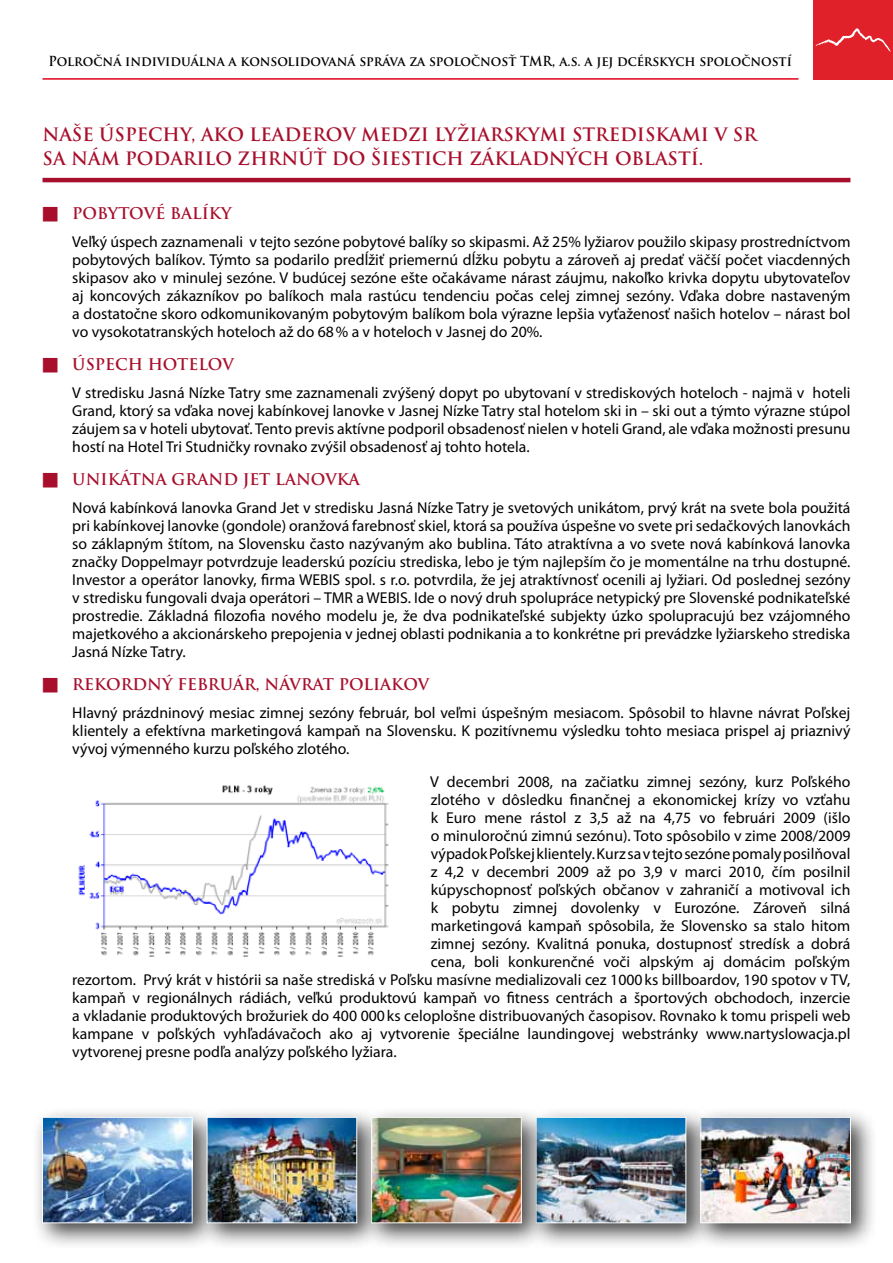
<style>
.page{position:relative;width:893px;height:1263px;background:#fff}
.page>*{position:absolute;margin:0;border:0;box-sizing:border-box;transform-origin:0 0}
.t1{font:700 18px/24px "Trajan Pro";color:#a80f2c}
.t2{font:15.75px/18px "Myriad Pro";color:#000;text-align:justify}
.t3{font:700 15.75px "Trajan Pro";color:#a80f2c}
.t4{font:700 13.5px "Trajan Pro";letter-spacing:-.01em;color:#000;scale:.95 1}
</style>
<div class="page">
<div style="left:813px;top:0;width:80px;height:80px;background:#e1212a"></div>
<svg style="left:816px;top:28px;width:75px;height:24px"></svg>
<hr style="left:43px;top:78px;width:755px;height:2px;background:#e2001a">
<div style="left:32px;top:1107px;width:188px;height:143px;background:#000;opacity:.75"></div>
<img style="left:44px;top:1119px;width:147px;height:102px">
<div style="left:42px;top:1117px;width:151px;height:106px;border:1px solid #fff"></div>
<div style="left:197px;top:1107px;width:188px;height:143px;background:#000;opacity:.75"></div>
<img style="left:209px;top:1119px;width:146px;height:102px">
<div style="left:207px;top:1117px;width:150px;height:106px;border:1px solid #fff"></div>
<div style="left:526px;top:1107px;width:188px;height:143px;background:#000;opacity:.75"></div>
<img style="left:549px;top:1119px;width:135px;height:102px">
<div style="left:536px;top:1117px;width:150px;height:106px;border:1px solid #fff"></div>
<div style="left:361px;top:1107px;width:188px;height:143px;background:#000;opacity:.75"></div>
<img style="left:373px;top:1119px;width:147px;height:102px">
<div style="left:371px;top:1117px;width:151px;height:106px;border:1px solid #fff"></div>
<div style="left:690px;top:1107px;width:188px;height:143px;background:#000;opacity:.75"></div>
<img style="left:702px;top:1119px;width:147px;height:102px">
<div style="left:700px;top:1117px;width:151px;height:106px;border:1px solid #fff"></div>
<hr style="left:43px;top:178px;width:807px;height:4px;background:#a80f2c">
<img style="left:78px;top:785px;width:311px;height:172px">
<p class="t4" style="left:48px;top:53px;width:784px">POLROČNÁ INDIVIDUÁLNA A KONSOLIDOVANÁ SPRÁVA ZA SPOLOČNOSŤ TMR, A.S. A JEJ DCÉRSKYCH SPOLOČNOSTÍ</p>
<p class="t1" style="left:43px;top:123px;width:716px">NAŠE ÚSPECHY, AKO LEADEROV MEDZI LYŽIARSKYMI STREDISKAMI V S R<br>SA NÁM PODARILO ZHRNÚŤ DO ŠIESTICH ZÁKLADNÝCH OBLASTÍ.</p>
<p class="t3" style="left:72px;top:203px;width:24px">POBY</p>
<p class="t3" style="left:118px;top:203px;width:63px">TOVÉ BALÍKY</p>
<p class="t2" style="left:72px;top:233px;width:780px">Veľký úspech zaznamenali v tejto sezóne pobytové balíky so skipasmi. Až 25% lyžiarov použilo skipasy prostredníctvom pobytových balíkov. Týmto sa podarilo predĺžiť priemernú dĺžku pobytu a zároveň aj predať väčší počet viacdenných skipasov ako v minulej sezóne. V budúcej sezóne ešte očakávame nárast záujmu, nakoľko krivka dopytu ubytovateľov aj koncových zákazníkov po balíkoch mala rastúcu tendenciu počas celej zimnej sezóny. Vďaka dobre nastaveným a dostatočne skoro odkomunikovaným pobytovým balíkom bola výrazne lepšia vyťaženosť našich hotelov – nárast bol vo vysokotatranských hoteloch až do 68% a v hoteloch v Jasnej do 20%.</p>
<p class="t3" style="left:72px;top:354px;width:46px">ÚSPECH</p>
<p class="t3" style="left:148px;top:354px;width:53px">HOTELOV</p>
<p class="t2" style="left:72px;top:384px;width:780px">V stredisku Jasná Nízke Tatry sme zaznamenali zvýšený dopyt po ubytovaní v strediskových hoteloch - najmä v hoteli Grand, ktorý sa vďaka novej kabínkovej lanovke v Jasnej Nízke Tatry stal hotelom ski in – ski out a týmto výrazne stúpol záujem sa v hoteli ubytovať. Tento previs aktívne podporil obsadenosť nielen v hoteli Grand, ale vďaka možnosti presunu hostí na Hotel Tri Studničky rovnako zvýšil obsadenosť aj tohto hotela.</p>
<p class="t3" style="left:72px;top:469px;width:252px">UNIKÁTNA GRAND JET LANOVKA</p>
<p class="t2" style="left:72px;top:499px;width:780px">Nová kabínková lanovka Grand Jet v stredisku Jasná Nízke Tatry je svetových unikátom, prvý krát na svete bola použitá pri kabínkovej lanovke (gondole) oranžová farebnosť skiel, ktorá sa používa úspešne vo svete pri sedačkových lanovkách so záklapným štítom, na Slovensku často nazývaným ako bublina. Táto atraktívna a vo svete nová kabínková lanovka značky Doppelmayr potvrdzuje leaderskú pozíciu strediska, lebo je tým najlepším čo je momentálne na trhu dostupné.<br>Investor a operátor lanovky, firma WEBIS spol. s r.o. potvrdila, že jej atraktívnosť ocenili aj lyžiari. Od poslednej sezóny v stredisku fungovali dvaja operátori – TMR a WEBIS. Ide o nový druh spolupráce netypický pre Slovenské podnikateľské prostredie. Základná filozofia nového modelu je, že dva podnikateľské subjekty úzko spolupracujú bez vzájomného majetkového a akcionárskeho prepojenia v jednej oblasti podnikania a to konkrétne pri prevádzke lyžiarskeho strediska Jasná Nízke Tatry.</p>
<p class="t3" style="left:72px;top:674px;width:25px">REKO</p>
<p class="t3" style="left:121px;top:674px;width:241px">RDNÝ FEB RUÁR, NÁVRAT POLIAKOV</p>
<p class="t2" style="left:72px;top:704px;width:780px">Hlavný prázdninový mesiac zimnej sezóny február, bol veľmi úspešným mesiacom. Spôsobil to hlavne návrat Poľskej klientely a efektívna marketingová kampaň na Slovensku. K pozitívnemu výsledku tohto mesiaca prispel aj priaznivý vývoj výmenného kurzu poľského zlotého.</p>
<p class="t2" style="left:430px;top:773px;width:422px">V decembri 2008, na začiatku zimnej sezóny, kurz Poľského</p>
<p class="t2" style="left:431px;top:791px;width:421px">zlotého v dôsledku finančnej a ekonomickej krízy vo vzťahu</p>
<p class="t2" style="left:431px;top:809px;width:421px">k Euro mene rástol z 3,5 až na 4,75 vo februári 2009 (išlo</p>
<p class="t2" style="left:431px;top:827px;width:421px">o minuloročnú zimnú sezónu). Toto spôsobilo v zime 2008/2009</p>
<p class="t2" style="left:431px;top:845px;width:421px">výpadok Poľskej klientely. Kurz sa v tejto sezóne pomaly posilňoval</p>
<p class="t2" style="left:431px;top:863px;width:421px">z 4,2 v decembri 2009 až po 3,9 v marci 2010, čím posilnil</p>
<p class="t2" style="left:431px;top:881px;width:421px">kúpyschopnosť poľských občanov v zahraničí a motivoval ich</p>
<p class="t2" style="left:431px;top:899px;width:421px">k pobytu zimnej dovolenky v Eurozóne. Zároveň silná</p>
<p class="t2" style="left:431px;top:917px;width:421px">marketingová kampaň spôsobila, že Slovensko sa stalo hitom</p>
<p class="t2" style="left:431px;top:935px;width:421px">zimnej sezóny. Kvalitná ponuka, dostupnosť stredísk a dobrá</p>
<p class="t2" style="left:431px;top:953px;width:421px">cena, boli konkurenčné voči alpským aj domácim poľským</p>
<p class="t2" style="left:72px;top:971px;width:780px">rezortom. Prvý krát v histórii sa naše strediská v Poľsku masívne medializovali cez 1000 ks billboardov, 190 spotov v TV,</p>
<p class="t2" style="left:72px;top:989px;width:780px">kampaň v regionálnych rádiách, veľkú produktovú kampaň vo fitness centrách a športových obchodoch, inzercie</p>
<p class="t2" style="left:72px;top:1007px;width:780px">a vkladanie produktových brožuriek do 400 000ks celoplošne distribuovaných časopisov. Rovnako k tomu prispeli web</p>
<p class="t2" style="left:72px;top:1025px;width:780px">kampane v poľských vyhľadávačoch ako aj vytvorenie špeciálne laundingovej webstránky www.nartyslowacja.pl</p>
<p class="t2" style="left:72px;top:1043px;width:326px">vytvorenej presne podľa analýzy poľského lyžiara.</p>
</div>
